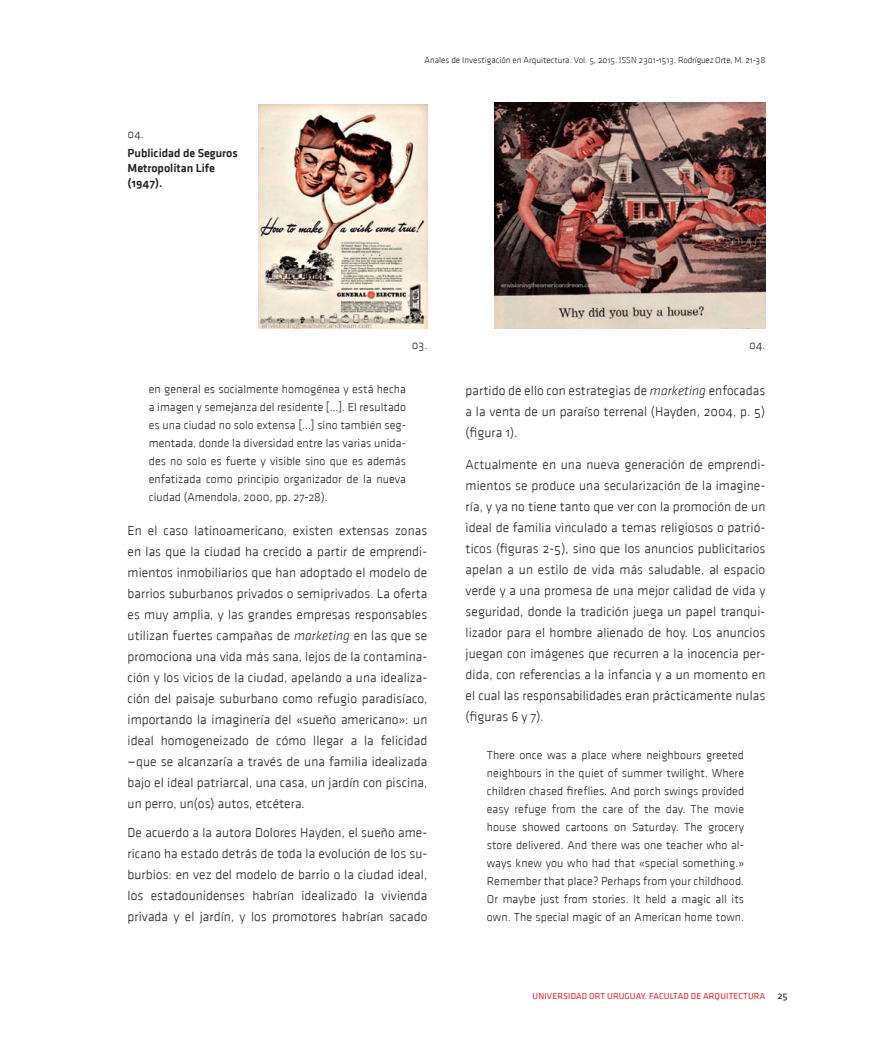
<style>
.page{position:relative;width:893px;height:1063px;background:#fff}
.page>*{position:absolute;margin:0;border:0;box-sizing:border-box;transform-origin:0 0}
.TXT{font:13.5px/21px "Klavika Light OSF";letter-spacing:.005em;color:#231f20;text-align:justify}
.CITA{font:12px/18px "Klavika Light OSF";letter-spacing:.005em;color:#231f20;text-align:justify}
._01_ley_ley{font:12px/15px "Klavika Medium OSF";color:#231f20}
._00_num_ley{font:12px "Klavika Light OSF";color:#231f20}
.t1{font:9px "Klavika Light OSF";color:#231f20}
.t2{font:9px "Klavika Regular OSF";letter-spacing:.015em;color:#ee1d23}
.s1{font-family:"Klavika Light Italic OSF"}
.s2{font-size:10.5px;color:#231f20}
</style>
<div class="page">
<img style="left:259px;top:104px;width:168px;height:224px">
<img style="left:495px;top:103px;width:270px;height:225px">
<p class="_00_num_ley" style="left:128px;top:128px;width:18px">04.</p>
<p class="_01_ley_ley" style="left:128px;top:146px;width:112px">Publicidad de Seguros<br>Metropolitan Life (1947).</p>
<p class="t1" style="left:424px;top:55px;width:342px">Anales de Investigación en Arquitectura. Vol. 5, 2015. ISSN 2301-1513. Rodríguez Orte, M. 21-38</p>
<p class="CITA" style="left:412px;top:336px;width:17px">03.</p>
<p class="CITA" style="left:749px;top:336px;width:18px">04.</p>
<p class="CITA" style="left:149px;top:380px;width:259px">en general es socialmente homogénea y está hecha a imagen y semejanza del residente [...]. El resultado es una ciudad no solo extensa [...] sino también seg&shy;mentada, donde la diversidad entre las varias unida&shy;des no solo es fuerte y visible sino que es además enfatizada como principio organizador de la nueva ciudad (Amendola, 2000, pp. 27-28).</p>
<p class="TXT" style="left:128px;top:520px;width:301px">En el caso latinoamericano, existen extensas zonas en las que la ciudad ha crecido a partir de emprendi&shy;mientos inmobiliarios que han adoptado el modelo de barrios suburbanos privados o semiprivados. La oferta es muy amplia, y las grandes empresas responsables utilizan fuertes campañas de <span class="s1">marketing</span> en las que se promociona una vida más sana, lejos de la contamina&shy;ción y los vicios de la ciudad, apelando a una idealiza&shy;ción del paisaje suburbano como refugio paradisíaco, importando la imaginería del «sueño americano»: un ideal homogeneizado de cómo llegar a la felicidad —que se alcanzaría a través de una familia idealizada bajo el ideal patriarcal, una casa, un jardín con piscina, un perro, un(os) autos, etcétera.</p>
<p class="TXT" style="left:128px;top:822px;width:301px">De acuerdo a la autora Dolores Hayden, el sueño ame&shy;ricano ha estado detrás de toda la evolución de los su&shy;burbios: en vez del modelo de barrio o la ciudad ideal, los estadounidenses habrían idealizado la vivienda privada y el jardín, y los promotores habrían sacado</p>
<p class="TXT" style="left:466px;top:380px;width:301px">partido de ello con estrategias de <span class="s1">marketing</span> enfocadas a la venta de un paraíso terrenal (Hayden, 2004, p. 5) (figura 1).</p>
<p class="TXT" style="left:466px;top:454px;width:301px">Actualmente en una nueva generación de emprendi&shy;mientos se produce una secularización de la imagine&shy;ría, y ya no tiene tanto que ver con la promoción de un ideal de familia vinculado a temas religiosos o patrió&shy;ticos (figuras 2-5), sino que los anuncios publicitarios apelan a un estilo de vida más saludable, al espacio verde y a una promesa de una mejor calidad de vida y seguridad, donde la tradición juega un papel tranqui&shy;lizador para el hombre alienado de hoy. Los anuncios juegan con imágenes que recurren a la inocencia per&shy;dida, con referencias a la infancia y a un momento en el cual las responsabilidades eran prácticamente nulas (figuras 6 y 7).</p>
<p class="CITA" style="left:487px;top:746px;width:259px">There once was a place where neighbours greeted neighbours in the quiet of summer twilight. Where children chased fireflies. And porch swings provided easy refuge from the care of the day. The movie house showed cartoons on Saturday. The grocery store delivered. And there was one teacher who al&shy;ways knew you who had that «special something.» Remember that place? Perhaps from your childhood.<br>Or maybe just from stories. It held a magic all its own. The special magic of an American home town.</p>
<p class="t2" style="left:533px;top:992px;width:256px">UNIVERSIDAD ORT URUGUAY. FACULTAD DE ARQUITECTURA <span class="s2">25</span></p>
</div>
